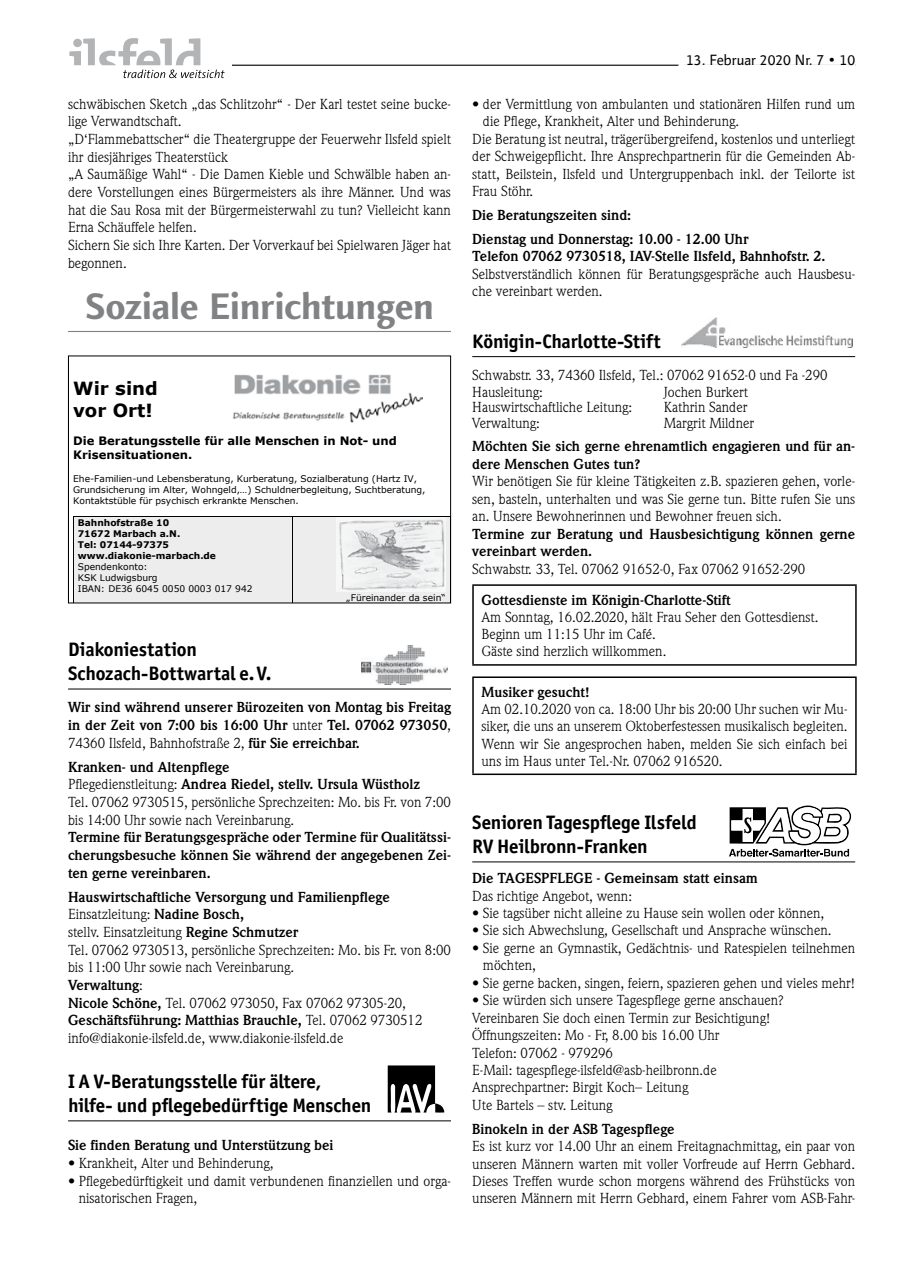
<style>
.page{position:relative;width:902px;height:1280px;background:#fff}
.page>*{position:absolute;margin:0;border:0;box-sizing:border-box;transform-origin:0 0}
.t1{font:700 37.5px "Linotype Finnegan";letter-spacing:-.005em;color:#808284}
.t2{font:700 19.5px/24px "Officina San ITC";letter-spacing:-.005em;color:#000}
.t3{font:700 18.15px/22px "Verdana";color:#000}
.t4{font:15px "Linotype Finnegan";color:#000}
.t5{font:14.25px/17.7px "Weidemann";color:#000}
.t6{font:700 14.25px/17.7px "Weidemann";color:#000}
.t7{font:700 11.55px/14.1px "Verdana";color:#000}
.t8{font:9.15px/11.1px "Verdana";color:#000}
.t9{font:700 9.15px/11.1px "Verdana";letter-spacing:-.005em;color:#000}
.s1{font-weight:400}
.s2{font-weight:700}
.s3{color:#fff}
</style>
<div class="page">
<hr style="left:68px;top:331px;width:383px;height:1px;background:#808284">
<div style="left:74px;top:517px;width:218px;height:86px;background:#ededed"></div>
<div style="left:292px;top:517px;width:158px;height:86px;background:#ededed"></div>
<hr style="left:74px;top:517px;width:218px;height:1px;background:#000">
<hr style="left:292px;top:517px;width:158px;height:1px;background:#000">
<hr style="left:73px;top:517px;width:1px;height:86px;background:#000">
<hr style="left:292px;top:517px;width:1px;height:86px;background:#000">
<img style="left:233px;top:374px;width:189px;height:48px">
<img style="left:336px;top:517px;width:109px;height:75px">
<div style="left:68px;top:356px;width:383px;height:247px;border:1px solid #000"></div>
<hr style="left:68px;top:689px;width:383px;height:1px;background:#000">
<img style="left:361px;top:645px;width:87px;height:39px">
<hr style="left:68px;top:1120px;width:383px;height:1px;background:#000">
<svg style="left:387px;top:1065px;width:58px;height:48px"></svg>
<hr style="left:472px;top:356px;width:383px;height:1px;background:#000">
<img style="left:681px;top:317px;width:170px;height:31px">
<hr style="left:472px;top:584px;width:384px;height:2px;background:#000">
<hr style="left:472px;top:586px;width:1px;height:78px;background:#000">
<hr style="left:855px;top:586px;width:1px;height:78px;background:#000">
<hr style="left:472px;top:664px;width:384px;height:2px;background:#000">
<hr style="left:472px;top:676px;width:384px;height:2px;background:#000">
<hr style="left:472px;top:678px;width:1px;height:95px;background:#000">
<hr style="left:855px;top:678px;width:1px;height:95px;background:#000">
<hr style="left:472px;top:773px;width:384px;height:2px;background:#000">
<hr style="left:472px;top:861px;width:383px;height:1px;background:#000">
<svg style="left:729px;top:805px;width:122px;height:52px"></svg>
<hr style="left:232px;top:65px;width:623px;height:1px;background:#000">
<div style="left:678px;top:64px;width:177px;height:5px;background:#fff"></div>
<svg style="left:69px;top:38px;width:155px;height:40px"></svg>
<p class="t5" style="left:68px;top:95px;width:384px">schwäbischen Sketch „das Schlitzohr“ - Der Karl testet seine bucke&shy;lige Verwandtschaft.<br>„D‘Flammebattscher“ die Theatergruppe der Feuerwehr Ilsfeld spielt ihr diesjähriges Theaterstück<br>„A Saumäßige Wahl“ - Die Damen Kieble und Schwälble haben an&shy;dere Vorstellungen eines Bürgermeisters als ihre Männer. Und was hat die Sau Rosa mit der Bürgermeisterwahl zu tun? Vielleicht kann Erna Schäuffele helfen.<br>Sichern Sie sich Ihre Karten. Der Vorverkauf bei Spielwaren Jäger hat begonnen.</p>
<h1 class="t1" style="left:85px;top:285px;width:350px">Soziale Einrichtungen</h1>
<p class="t3" style="left:73px;top:377px;width:86px">Wir sind vor Ort!</p>
<p class="t7" style="left:73px;top:433px;width:325px">Die Beratungsstelle für alle Menschen in Not- und<br>Krisensituationen.</p>
<p class="t8" style="left:73px;top:472px;width:354px">Ehe-Familien-und Lebensberatung, Kurberatung, Sozialberatung (Hartz IV,<br>Grundsicherung im Alter, Wohngeld,…) Schuldnerbegleitung, Suchtberatung,<br>Kontaktstüble für psychisch erkrankte Menschen.</p>
<p class="t9" style="left:78px;top:517px;width:140px">Bahnhofstraße 10<br>71672 Marbach a.N.<br>Tel: 07144-97375 www.diakonie-marbach.de</p>
<p class="t8" style="left:78px;top:561px;width:176px">Spendenkonto:<br>KSK Ludwigsburg<br>IBAN: DE36 6045 0050 0003 017 942</p>
<p class="t8" style="left:346px;top:592px;width:100px">„Füreinander da sein“</p>
<h2 class="t2" style="left:68px;top:637px;width:205px">Diakoniestation<br>Schozach-Bottwartal e.V.</h2>
<p class="t6" style="left:68px;top:699px;width:384px;text-align:justify">Wir sind während unserer Bürozeiten von Montag bis Freitag in der Zeit von 7:00 bis 16:00 Uhr <span class="s1">unter</span> Tel. 07062 973050<span class="s1">, 74360 Ilsfeld, Bahnhofstraße 2,</span> für Sie erreichbar.</p>
<p class="t5" style="left:68px;top:758px;width:384px"><span class="s2">Kranken- und Altenpflege<br></span>Pflegedienstleitung: <span class="s2">Andrea Riedel, stellv. Ursula Wüstholz<br></span>Tel. 07062 9730515, persönliche Sprechzeiten: Mo. bis Fr. von 7:00 bis 14:00 Uhr sowie nach Vereinbarung.</p>
<p class="t6" style="left:68px;top:829px;width:384px;text-align:justify">Termine für Beratungsgespräche oder Termine für Qualitätssi&shy;cherungsbesuche können Sie während der angegebenen Zei&shy;ten gerne vereinbaren.</p>
<p class="t5" style="left:68px;top:888px;width:384px"><span class="s2">Hauswirtschaftliche Versorgung und Familienpflege </span>Einsatzleitung: <span class="s2">Nadine Bosch,<br></span>stellv. Einsatzleitung <span class="s2">Regine Schmutzer<br></span>Tel. 07062 9730513, persönliche Sprechzeiten: Mo. bis Fr. von 8:00 bis 11:00 Uhr sowie nach Vereinbarung.<br><span class="s2">Verwaltung</span>:<br><span class="s2">Nicole Schöne,</span> Tel. 07062 973050, Fax 07062 97305-20, <span class="s2">Geschäftsführung: Matthias Brauchle,</span> Tel. 07062 9730512 info@diakonie-ilsfeld.de, www.diakonie-ilsfeld.de</p>
<h2 class="t2" style="left:68px;top:1069px;width:305px">I A V-Beratungsstelle für ältere,<br>hilfe- und pflegebedürftige Menschen</h2>
<p class="t6" style="left:68px;top:1137px;width:267px">Sie finden Beratung und Unterstützung bei</p>
<p class="t5" style="left:68px;top:1154px;width:207px">• Krankheit, Alter und Behinderung,</p>
<p class="t5" style="left:79px;top:1172px;width:374px;text-indent:-11px">• Pflegebedürftigkeit und damit verbundenen finanziellen und orga&shy;nisatorischen Fragen,</p>
<p class="t4" style="left:678px;top:51px;width:178px"><span class="s3">0</span>13. Februar 2020 Nr. 7 • 10</p>
<p class="t5" style="left:472px;top:95px;width:384px">• der Vermittlung von ambulanten und stationären Hilfen rund um</p>
<p class="t5" style="left:483px;top:112px;width:258px">die Pflege, Krankheit, Alter und Behinderung.</p>
<p class="t5" style="left:472px;top:130px;width:384px">Die Beratung ist neutral, trägerübergreifend, kostenlos und unterliegt</p>
<p class="t5" style="left:472px;top:147px;width:384px">der Schweigepflicht. Ihre Ansprechpartnerin für die Gemeinden Ab-</p>
<p class="t5" style="left:472px;top:165px;width:384px">statt, Beilstein, Ilsfeld und Untergruppenbach inkl. der Teilorte ist</p>
<p class="t5" style="left:472px;top:182px;width:62px">Frau Stöhr.</p>
<p class="t6" style="left:472px;top:203px;width:278px;line-height:23.9px">Die Beratungszeiten sind:<br>Dienstag und Donnerstag: 10.00 - 12.00 Uhr</p>
<p class="t6" style="left:472px;top:247px;width:355px">Telefon 07062 9730518, IAV-Stelle Ilsfeld, Bahnhofstr. 2.</p>
<p class="t5" style="left:472px;top:265px;width:384px">Selbstverständlich können für Beratungsgespräche auch Hausbesu&shy;che vereinbart werden.</p>
<h2 class="t2" style="left:472px;top:329px;width:190px">Königin-Charlotte-Stift</h2>
<p class="t5" style="left:472px;top:366px;width:357px">Schwabstr. 33, 74360 Ilsfeld, Tel.: 07062 91652-0 und Fa -290<br>Hausleitung:</p>
<p class="t5" style="left:663px;top:383px;width:86px">Jochen Burkert</p>
<p class="t5" style="left:472px;top:398px;width:161px">Hauswirtschaftliche Leitung:</p>
<p class="t5" style="left:663px;top:398px;width:85px">Kathrin Sander</p>
<p class="t5" style="left:472px;top:414px;width:69px">Verwaltung:</p>
<p class="t5" style="left:663px;top:414px;width:92px">Margrit Mildner</p>
<p class="t6" style="left:472px;top:438px;width:384px">Möchten Sie sich gerne ehrenamtlich engagieren und für an&shy;dere Menschen Gutes tun?</p>
<p class="t5" style="left:472px;top:473px;width:384px;text-align:justify">Wir benötigen Sie für kleine Tätigkeiten z.B. spazieren gehen, vorle&shy;sen, basteln, unterhalten und was Sie gerne tun. Bitte rufen Sie uns an. Unsere Bewohnerinnen und Bewohner freuen sich.</p>
<p class="t6" style="left:472px;top:525px;width:384px">Termine zur Beratung und Hausbesichtigung können gerne vereinbart werden.</p>
<p class="t5" style="left:472px;top:560px;width:334px">Schwabstr. 33, Tel. 07062 91652-0, Fax 07062 91652-290</p>
<p class="t6" style="left:481px;top:591px;width:250px">Gottesdienste im Königin-Charlotte-Stift</p>
<p class="t5" style="left:481px;top:608px;width:338px;line-height:17.2px">Am Sonntag, 16.02.2020, hält Frau Seher den Gottesdienst.<br>Beginn um 11:15 Uhr im Café.<br>Gäste sind herzlich willkommen.</p>
<p class="t6" style="left:481px;top:683px;width:109px">Musiker gesucht!</p>
<p class="t5" style="left:481px;top:700px;width:367px;line-height:17.2px;text-align:justify">Am 02.10.2020 von ca. 18:00 Uhr bis 20:00 Uhr suchen wir Mu&shy;siker, die uns an unserem Oktoberfestessen musikalisch begleiten.<br>Wenn wir Sie angesprochen haben, melden Sie sich einfach bei uns im Haus unter Tel.-Nr. 07062 916520.</p>
<h2 class="t2" style="left:472px;top:810px;width:226px">Senioren Tagespflege Ilsfeld<br>RV Heilbronn-Franken</h2>
<p class="t6" style="left:472px;top:869px;width:287px">Die TAGESPFLEGE - Gemeinsam statt einsam</p>
<p class="t5" style="left:472px;top:887px;width:161px">Das richtige Angebot, wenn:</p>
<p class="t5" style="left:472px;top:904px;width:353px">• Sie tagsüber nicht alleine zu Hause sein wollen oder können,</p>
<p class="t5" style="left:472px;top:921px;width:360px">• Sie sich Abwechslung, Gesellschaft und Ansprache wünschen.</p>
<p class="t5" style="left:483px;top:939px;width:374px;text-indent:-11px">• Sie gerne an Gymnastik, Gedächtnis- und Ratespielen teilnehmen möchten,</p>
<p class="t5" style="left:472px;top:974px;width:384px">• Sie gerne backen, singen, feiern, spazieren gehen und vieles mehr!</p>
<p class="t5" style="left:472px;top:991px;width:313px">• Sie würden sich unsere Tagespflege gerne anschauen?<br>Vereinbaren Sie doch einen Termin zur Besichtigung!<br>Öffnungszeiten: Mo - Fr, 8.00 bis 16.00 Uhr<br>Telefon: 07062 - 979296<br>E-Mail: tagespflege-ilsfeld@asb-heilbronn.de Ansprechpartner: Birgit Koch– Leitung<br>Ute Bartels – stv. Leitung</p>
<p class="t6" style="left:472px;top:1120px;width:204px">Binokeln in der ASB Tagespflege</p>
<p class="t5" style="left:472px;top:1137px;width:384px;text-align:justify">Es ist kurz vor 14.00 Uhr an einem Freitagnachmittag, ein paar von unseren Männern warten mit voller Vorfreude auf Herrn Gebhard.<br>Dieses Treffen wurde schon morgens während des Frühstücks von unseren Männern mit Herrn Gebhard, einem Fahrer vom ASB-Fahr-</p>
</div>
